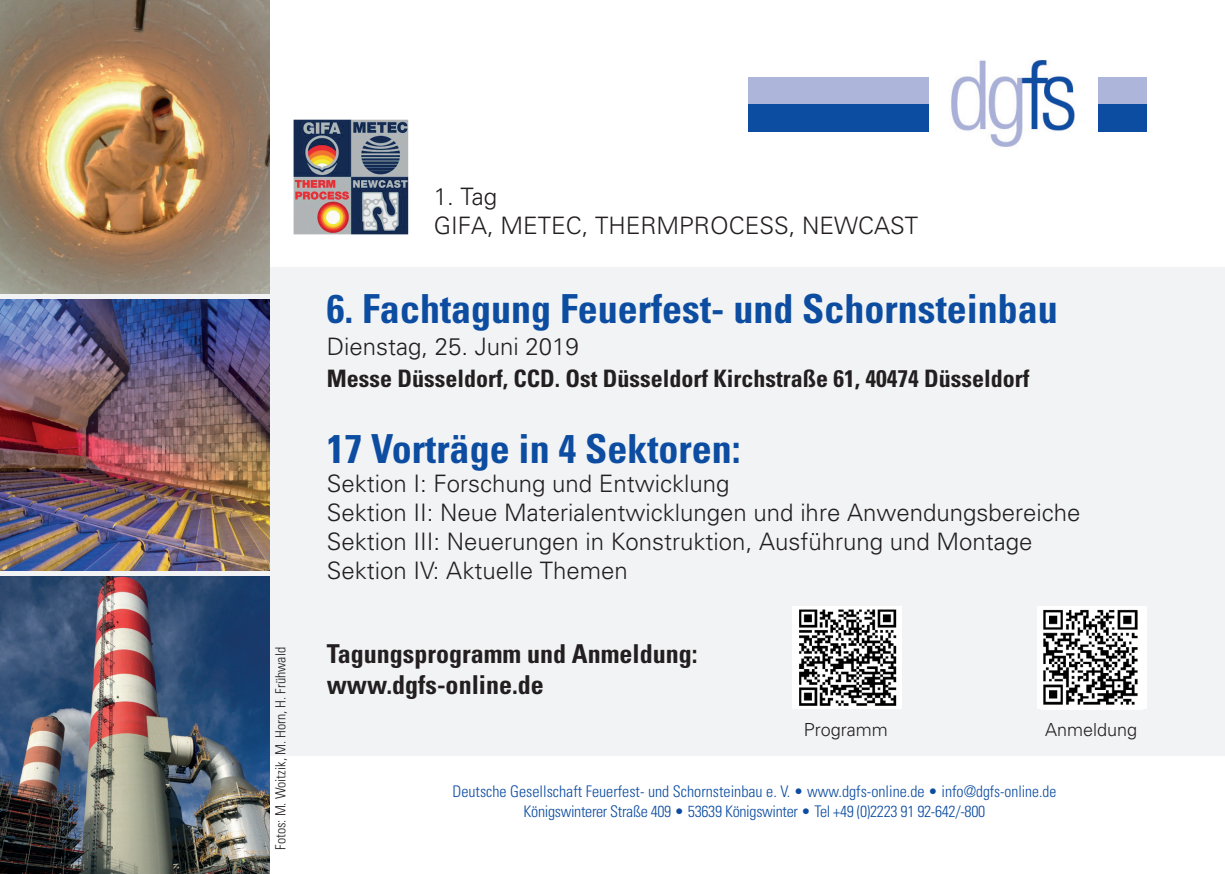
<style>
.page{position:relative;width:1225px;height:874px;background:#fff}
.page>*{position:absolute;margin:0;border:0;box-sizing:border-box;transform-origin:0 0}
.t1{font:700 condensed 40px "Univers";color:#0d4da1}
.t2{font:700 condensed 26px "Univers";color:#231f20}
.t3{font:300 24px/28.8px "Univers";color:#231f20}
.t4{font:700 condensed 24px "Univers";color:#231f20}
.t5{font:300 18px "Univers";color:#231f20}
.t6{font:300 condensed 16px/19.2px "Univers";color:#0d4da1;text-align:center}
.t7{font:300 condensed 14px "Univers";color:#231f20}
</style>
<div class="page">
<div style="left:17px;top:267px;width:1208px;height:488px;background:#f2f3f4"></div>
<img style="left:0;top:298px;width:269px;height:299px">
<img style="left:0;top:0;width:269px;height:294px">
<hr style="left:0;top:294px;width:269px;height:4px;background:#f2f3f4">
<img style="left:1px;top:575px;width:268px;height:298px">
<hr style="left:0;top:571px;width:269px;height:4px;background:#f2f3f4">
<img style="left:951px;top:60px;width:124px;height:87px">
<div style="left:748px;top:77px;width:181px;height:28px;background:#aeb5db"></div>
<div style="left:748px;top:105px;width:181px;height:27px;background:#0d4da1"></div>
<div style="left:1098px;top:77px;width:49px;height:28px;background:#aeb5db"></div>
<div style="left:1098px;top:105px;width:49px;height:27px;background:#0d4da1"></div>
<img style="left:293px;top:120px;width:115px;height:114px">
<div style="left:792px;top:606px;width:109px;height:103px;background:#fff"></div>
<img style="left:799px;top:609px;width:98px;height:97px">
<div style="left:1037px;top:606px;width:110px;height:103px;background:#fff"></div>
<img style="left:1043px;top:609px;width:95px;height:96px">
<p class="t7" style="left:272px;top:849px;width:204px;rotate:-90deg">Fotos: M. Woitzik, M. Horn, H. Frühwald</p>
<p class="t3" style="left:434px;top:181px;width:486px">1. Tag<br>GIFA, METEC, THERMPROCESS, NEWCAST</p>
<p class="t1" style="left:327px;top:283px;width:733px">6. Fachtagung Feuerfest- und Schornsteinbau</p>
<p class="t3" style="left:327px;top:331px;width:254px">Dienstag, 25. Juni 2019</p>
<p class="t4" style="left:327px;top:363px;width:704px">Messe Düsseldorf, CCD. Ost Düsseldorf Kirchstraße 61, 40474 Düsseldorf</p>
<p class="t1" style="left:327px;top:424px;width:416px">17 Vorträge in 4 Sektoren:</p>
<p class="t3" style="left:327px;top:468px;width:755px">Sektion I: Forschung und Entwicklung<br>Sektion II: Neue Materialentwicklungen und ihre Anwendungsbereiche Sektion III: Neuerungen in Konstruktion, Ausführung und Montage Sektion IV: Aktuelle Themen</p>
<p class="t2" style="left:327px;top:637px;width:372px">Tagungsprogramm und Anmeldung:</p>
<p class="t2" style="left:327px;top:668px;width:219px">www.dgfs-online.de</p>
<p class="t5" style="left:803px;top:718px;width:86px">Programm</p>
<p class="t5" style="left:1045px;top:718px;width:94px">Anmeldung</p>
<p class="t6" style="left:452px;top:781px;width:605px">Deutsche Gesellschaft Feuerfest- und Schornsteinbau e. V. • www.dgfs-online.de • info@dgfs-online.de<br>Königswinterer Straße 409 • 53639 Königswinter • Tel +49 (0)2223 91 92-642/-800</p>
</div>
